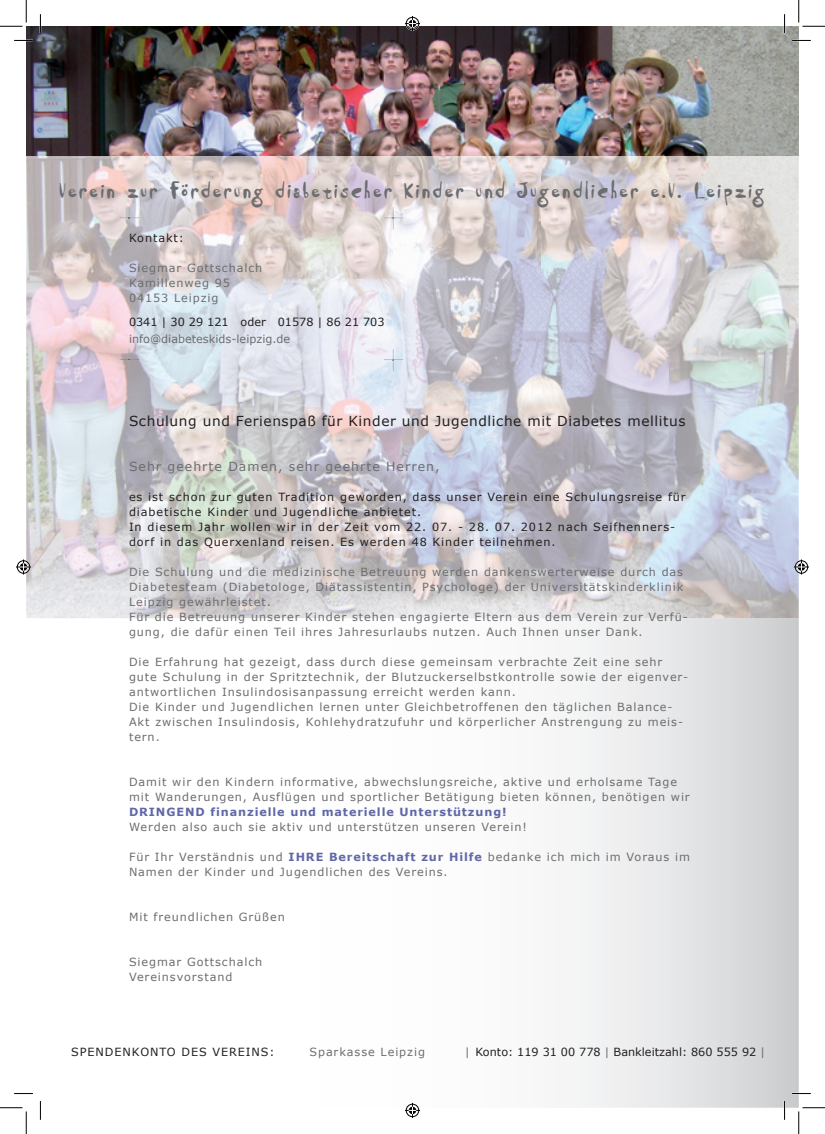
<style>
.page{position:relative;width:825px;height:1134px;background:#fff}
.page>*{position:absolute;margin:0;border:0;box-sizing:border-box;transform-origin:0 0}
.t1{font:22.5px "Lilla Funk";letter-spacing:.08em;color:#6c6d70}
.t2{font:13.75px "Verdana";letter-spacing:.04em;color:#231f20}
.t3{font:12.5px "Verdana";letter-spacing:.08em;color:#6c6d70}
.t4{font:11.25px/15px "Verdana";letter-spacing:.08em;color:#6c6d70}
.t5{font:11.25px/15px "Verdana";letter-spacing:.08em;color:#231f20}
.t6{font:11.25px "Verdana";color:#231f20}
.t7{font:700 11.25px "Verdana";letter-spacing:.08em;color:#6168a7}
.t8{font:11.25px "Verdana";color:#6c6d70}
.s1{font-weight:700;color:#6168a7}
.s2{color:#6c6d70}
</style>
<div class="page">
<svg style="left:26px;top:618px;width:773px;height:489px"></svg>
<img style="left:26px;top:155px;width:773px;height:463px">
<img style="left:26px;top:26px;width:773px;height:129px">
<svg style="left:120px;top:349px;width:19px;height:22px"></svg>
<svg style="left:120px;top:207px;width:19px;height:22px"></svg>
<svg style="left:384px;top:207px;width:19px;height:22px"></svg>
<svg style="left:384px;top:349px;width:19px;height:22px"></svg>
<svg style="left:14px;top:40px;width:19px;height:1px"></svg>
<svg style="left:792px;top:40px;width:19px;height:1px"></svg>
<svg style="left:14px;top:1092px;width:19px;height:2px"></svg>
<svg style="left:792px;top:1092px;width:19px;height:2px"></svg>
<svg style="left:40px;top:14px;width:1px;height:19px"></svg>
<svg style="left:40px;top:1100px;width:1px;height:19px"></svg>
<svg style="left:784px;top:14px;width:1px;height:19px"></svg>
<svg style="left:784px;top:1100px;width:1px;height:19px"></svg>
<svg style="left:0;top:0;width:27px;height:27px"></svg>
<svg style="left:0;top:1107px;width:27px;height:26px"></svg>
<svg style="left:798px;top:0;width:27px;height:27px"></svg>
<svg style="left:798px;top:1107px;width:27px;height:26px"></svg>
<svg style="left:405px;top:16px;width:15px;height:15px"></svg>
<svg style="left:405px;top:1102px;width:15px;height:15px"></svg>
<svg style="left:16px;top:559px;width:15px;height:15px"></svg>
<svg style="left:794px;top:559px;width:15px;height:15px"></svg>
<h1 class="t1" style="left:60px;top:178px;width:707px">Verein zur Förderung diabetischer Kinder und Jugendlicher e.V. Leipzig</h1>
<p class="t5" style="left:129px;top:231px;width:57px">Kontakt:</p>
<p class="t4" style="left:129px;top:261px;width:135px">Siegmar Gottschalch<br>Kamillenweg 95<br>04153 Leipzig</p>
<p class="t6" style="left:129px;top:314px;width:257px">0341 | 30 29 121 oder 01578 | 86 21 703</p>
<p class="t8" style="left:129px;top:332px;width:163px">info@diabeteskids-leipzig.de</p>
<p class="t2" style="left:129px;top:412px;width:558px">Schulung und Ferienspaß für Kinder und Jugendliche mit Diabetes mellitus</p>
<p class="t3" style="left:129px;top:458px;width:312px">Sehr geehrte Damen, sehr geehrte Herren,</p>
<p class="t5" style="left:129px;top:489px;width:558px">es ist schon zur guten Tradition geworden, dass unser Verein eine Schulungsreise für diabetische Kinder und Jugendliche anbietet.<br>In diesem Jahr wollen wir in der Zeit vom 22. 07. - 28. 07. 2012 nach Seifhenners&shy;dorf in das Querxenland reisen. Es werden 48 Kinder teilnehmen.</p>
<p class="t4" style="left:129px;top:564px;width:560px">Die Schulung und die medizinische Betreuung werden dankenswerterweise durch das Diabetesteam (Diabetologe, Diätassistentin, Psychologe) der Universitätskinderklinik Leipzig gewährleistet.<br>Für die Betreuung unserer Kinder stehen engagierte Eltern aus dem Verein zur Verfü&shy;gung, die dafür einen Teil ihres Jahresurlaubs nutzen. Auch Ihnen unser Dank.</p>
<p class="t4" style="left:129px;top:654px;width:561px">Die Erfahrung hat gezeigt, dass durch diese gemeinsam verbrachte Zeit eine sehr gute Schulung in der Spritztechnik, der Blutzuckerselbstkontrolle sowie der eigenver&shy;antwortlichen Insulindosisanpassung erreicht werden kann.<br>Die Kinder und Jugendlichen lernen unter Gleichbetroffenen den täglichen Balance-Akt zwischen Insulindosis, Kohlehydratzufuhr und körperlicher Anstrengung zu meis&shy;tern.</p>
<p class="t4" style="left:129px;top:774px;width:562px">Damit wir den Kindern informative, abwechslungsreiche, aktive und erholsame Tage mit Wanderungen, Ausflügen und sportlicher Betätigung bieten können, benötigen wir</p>
<p class="t7" style="left:129px;top:804px;width:379px">DRINGEND finanzielle und materielle Unterstützung!</p>
<p class="t4" style="left:129px;top:819px;width:399px">Werden also auch sie aktiv und unterstützen unseren Verein!</p>
<p class="t4" style="left:129px;top:849px;width:563px">Für Ihr Verständnis und <span class="s1">IHRE Bereitschaft zur Hilfe</span> bedanke ich mich im Voraus im<br>Namen der Kinder und Jugendlichen des Vereins.</p>
<p class="t4" style="left:129px;top:909px;width:157px">Mit freundlichen Grüßen</p>
<p class="t4" style="left:129px;top:954px;width:135px">Siegmar Gottschalch<br>Vereinsvorstand</p>
<p class="t5" style="left:71px;top:1044px;width:205px">SPENDENKONTO DES VEREINS:</p>
<p class="t4" style="left:309px;top:1044px;width:117px">Sparkasse Leipzig</p>
<p class="t6" style="left:465px;top:1044px;width:302px"><span class="s2">|</span> Konto: 119 31 00 778 <span class="s2">|</span> Bankleitzahl: 860 555 92 <span class="s2">|</span></p>
</div>
